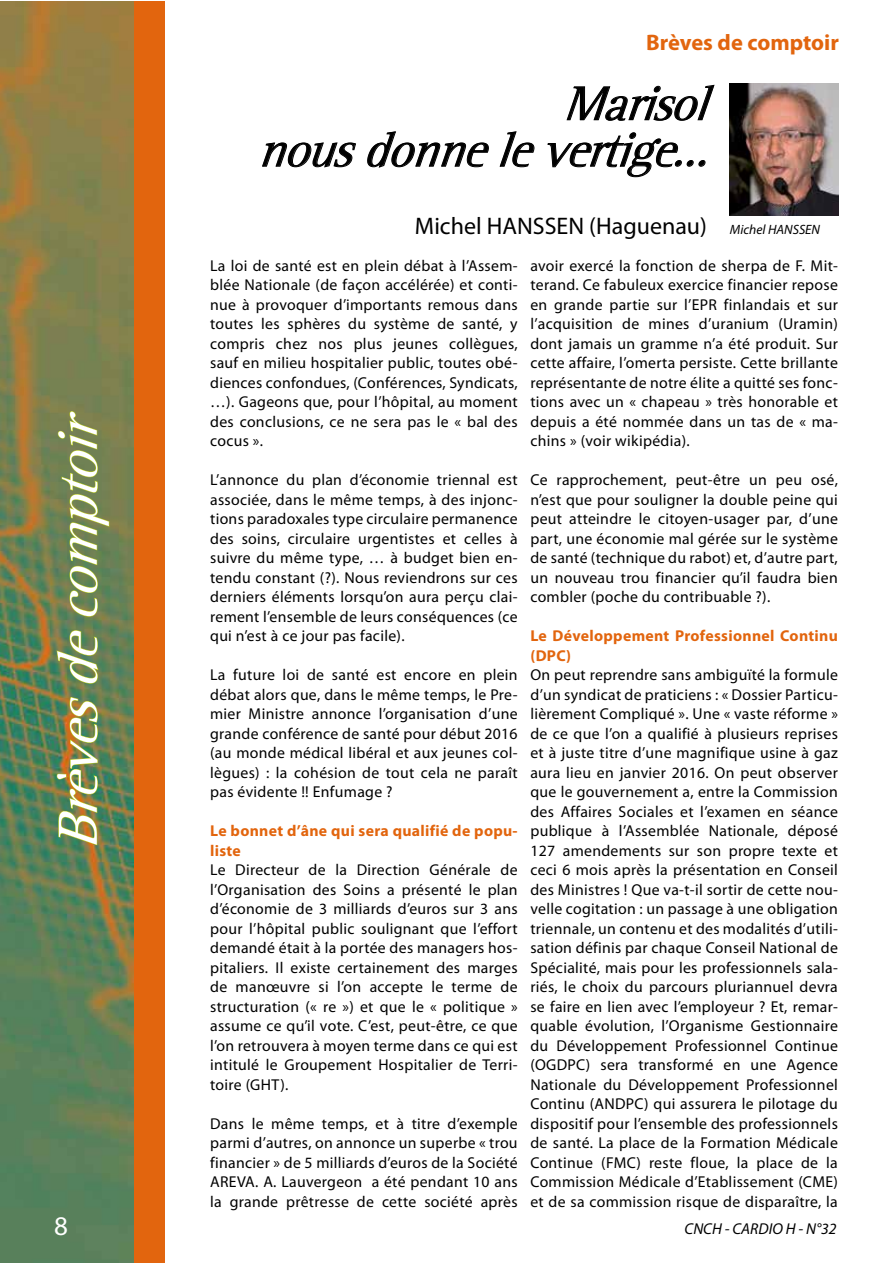
<style>
.page{position:relative;width:893px;height:1263px;background:#fff}
.page>*{position:absolute;margin:0;border:0;box-sizing:border-box;transform-origin:0 0}
.t1{font:italic 57px "Leftist Mono Serif";color:#fff}
.t2{font:italic 49.5px/46.5px "Leftist Mono Serif";color:#000;text-align:right}
.t3{font:27px "Myriad Pro";color:#fff}
.t4{font:24px "Myriad Pro";color:#000}
.t5{font:700 22.5px "Myriad Pro";color:#e2650e}
.t6{font:15.75px/19.5px "Myriad Pro";letter-spacing:.02em;color:#000;text-align:justify}
.t7{font:700 15.75px/19.5px "Myriad Pro";letter-spacing:.02em;color:#e2650e}
.t8{font:italic 15.75px "Myriad Pro";color:#000}
.s1{font-style:italic;font-size:13.5px}
</style>
<div class="page">
<div style="left:108px;top:1px;width:57px;height:1262px;background:#e2650e"></div>
<img style="left:0;top:1px;width:134px;height:1262px">
<img style="left:56px;top:696px;width:42px;height:150px">
<svg style="left:56px;top:630px;width:43px;height:54px;background:#748b4c"></svg>
<svg style="left:58px;top:410px;width:52px;height:207px;background:#78894c"></svg>
<svg style="left:566px;top:85px;width:149px;height:36px"></svg>
<svg style="left:262px;top:142px;width:94px;height:26px"></svg>
<svg style="left:367px;top:131px;width:122px;height:37px"></svg>
<svg style="left:499px;top:131px;width:36px;height:37px"></svg>
<svg style="left:547px;top:132px;width:159px;height:45px"></svg>
<img style="left:730px;top:84px;width:109px;height:131px">
<h1 class="t1" style="left:57px;top:850px;width:449px;rotate:-90deg">Brèvesdecomptoir</h1>
<h3 class="t3" style="left:54px;top:1209px;width:15px">8</h3>
<h3 class="t5" style="left:646px;top:28px;width:194px">Brèves de comptoir</h3>
<h2 class="t2" style="left:257px;top:85px;width:467px">Marisol nousdonnelevertige…</h2>
<h3 class="t4" style="left:415px;top:211px;width:407px">Michel HANSSEN (Haguenau) <span class="s1">Michel HANSSEN</span></h3>
<p class="t6" style="left:210px;top:255px;width:309px">La loi de santé est en plein débat à l’Assem&shy;blée Nationale (de façon accélérée) et conti&shy;nue à provoquer d’importants remous dans toutes les sphères du système de santé, y compris chez nos plus jeunes collègues, sauf en milieu hospitalier public, toutes obé&shy;diences confondues, (Conférences, Syndicats, …). Gageons que, pour l’hôpital, au moment des conclusions, ce ne sera pas le « bal des cocus ».</p>
<p class="t6" style="left:210px;top:470px;width:309px">L’annonce du plan d’économie triennal est associée, dans le même temps, à des injonc&shy;tions paradoxales type circulaire permanence des soins, circulaire urgentistes et celles à suivre du même type, … à budget bien en&shy;tendu constant (?). Nous reviendrons sur ces derniers éléments lorsqu’on aura perçu clai&shy;rement l’ensemble de leurs conséquences (ce qui n’est à ce jour pas facile).</p>
<p class="t6" style="left:210px;top:665px;width:309px">La future loi de santé est encore en plein débat alors que, dans le même temps, le Pre&shy;mier Ministre annonce l’organisation d’une grande conférence de santé pour début 2016 (au monde médical libéral et aux jeunes col&shy;lègues) : la cohésion de tout cela ne paraît pas évidente !! Enfumage ?</p>
<p class="t7" style="left:210px;top:821px;width:309px">Le bonnet d’âne qui sera qualifié de popu&shy;liste</p>
<p class="t6" style="left:210px;top:860px;width:309px">Le Directeur de la Direction Générale de l’Organisation des Soins a présenté le plan d’économie de 3 milliards d’euros sur 3 ans pour l’hôpital public soulignant que l’effort demandé était à la portée des managers hos&shy;pitaliers. Il existe certainement des marges de manœuvre si l’on accepte le terme de structuration (« re ») et que le « politique » assume ce qu’il vote. C’est, peut-être, ce que l’on retrouvera à moyen terme dans ce qui est intitulé le Groupement Hospitalier de Terri&shy;toire (GHT).</p>
<p class="t6" style="left:210px;top:1113px;width:309px">Dans le même temps, et à titre d’exemple parmi d’autres, on annonce un superbe « trou financier » de 5 milliards d’euros de la Société AREVA. A. Lauvergeon a été pendant 10 ans la grande prêtresse de cette société après</p>
<p class="t6" style="left:530px;top:255px;width:309px">avoir exercé la fonction de sherpa de F. Mit&shy;terand. Ce fabuleux exercice financier repose en grande partie sur l’EPR finlandais et sur l’acquisition de mines d’uranium (Uramin) dont jamais un gramme n’a été produit. Sur cette affaire, l’omerta persiste. Cette brillante représentante de notre élite a quitté ses fonc&shy;tions avec un « chapeau » très honorable et depuis a été nommée dans un tas de « ma&shy;chins » (voir wikipédia).</p>
<p class="t6" style="left:530px;top:470px;width:309px">Ce rapprochement, peut-être un peu osé, n’est que pour souligner la double peine qui peut atteindre le citoyen-usager par, d’une part, une économie mal gérée sur le système de santé (technique du rabot) et, d’autre part, un nouveau trou financier qu’il faudra bien combler (poche du contribuable ?).</p>
<p class="t7" style="left:530px;top:626px;width:309px">Le Développement Professionnel Continu (DPC)</p>
<p class="t6" style="left:530px;top:665px;width:309px">On peut reprendre sans ambiguïté la formule d’un syndicat de praticiens : « Dossier Particu&shy;lièrement Compliqué ». Une « vaste réforme » de ce que l’on a qualifié à plusieurs reprises et à juste titre d’une magnifique usine à gaz aura lieu en janvier 2016. On peut observer que le gouvernement a, entre la Commission des Affaires Sociales et l’examen en séance publique à l’Assemblée Nationale, déposé 127 amendements sur son propre texte et ceci 6 mois après la présentation en Conseil des Ministres ! Que va-t-il sortir de cette nou&shy;velle cogitation : un passage à une obligation triennale, un contenu et des modalités d’utili&shy;sation définis par chaque Conseil National de Spécialité, mais pour les professionnels sala&shy;riés, le choix du parcours pluriannuel devra se faire en lien avec l’employeur ? Et, remar&shy;quable évolution, l’Organisme Gestionnaire du Développement Professionnel Continue (OGDPC) sera transformé en une Agence Nationale du Développement Professionnel Continu (ANDPC) qui assurera le pilotage du dispositif pour l’ensemble des professionnels de santé. La place de la Formation Médicale Continue (FMC) reste floue, la place de la Commission Médicale d’Etablissement (CME) et de sa commission risque de disparaître, la</p>
<p class="t8" style="left:685px;top:1219px;width:154px">CNCH - CARDIO H - N°32</p>
</div>
